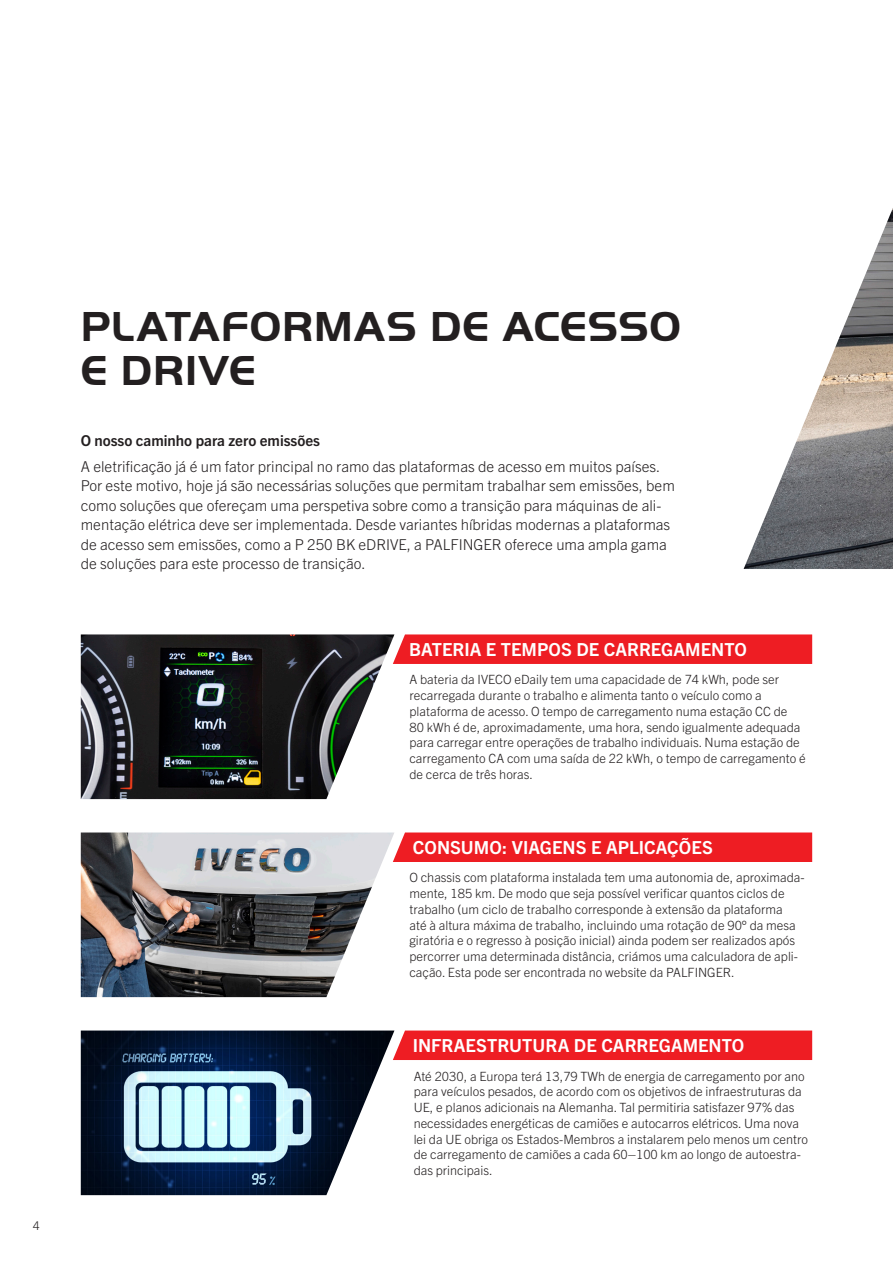
<style>
.page{position:relative;width:893px;height:1263px;background:#fff}
.page>*{position:absolute;margin:0;border:0;box-sizing:border-box;transform-origin:0 0}
.t1{font:700 43.5px/43.5px "Palfinger Handel Gothic";letter-spacing:.02em;color:#231f20}
.t2{font:700 18px "Trade Gothic Next LT Pro";color:#fff}
.t3{font:300 15px/19.5px "Trade Gothic Next LT Pro";color:#231f20}
.t4{font:700 15px "Trade Gothic Next LT Pro";color:#231f20}
.t5{font:300 12.75px/15.8px "Trade Gothic Next LT Pro";color:#231f20}
.t6{font:300 12px "Trade Gothic Next LT Pro";color:#231f20}
</style>
<div class="page">
<div style="left:394px;top:634px;width:418px;height:30px;background:#ee1d23"></div>
<img style="left:81px;top:634px;width:313px;height:165px">
<img style="left:744px;top:208px;width:149px;height:361px">
<div style="left:394px;top:832px;width:418px;height:30px;background:#ee1d23"></div>
<img style="left:81px;top:832px;width:313px;height:165px">
<img style="left:81px;top:1030px;width:312px;height:165px">
<div style="left:393px;top:1030px;width:419px;height:30px;background:#ee1d23"></div>
<p class="t6" style="left:33px;top:1217px;width:8px">4</p>
<h1 class="t1" style="left:81px;top:305px;width:602px">PLATAFORMAS DE ACESSO<br>E DRIVE</h1>
<p class="t4" style="left:81px;top:430px;width:241px">O nosso caminho para zero emissões</p>
<p class="t3" style="left:81px;top:455px;width:596px">A eletrificação já é um fator principal no ramo das plataformas de acesso em muitos países.<br>Por este motivo, hoje já são necessárias soluções que permitam trabalhar sem emissões, bem como soluções que ofereçam uma perspetiva sobre como a transição para máquinas de ali&shy;mentação elétrica deve ser implementada. Desde variantes híbridas modernas a plataformas de acesso sem emissões, como a P 250 BK eDRIVE, a PALFINGER oferece uma ampla gama de soluções para este processo de transição.</p>
<h2 class="t2" style="left:409px;top:637px;width:339px">BATERIA E TEMPOS DE CARREGAMENTO</h2>
<p class="t5" style="left:409px;top:671px;width:398px">A bateria da IVECO eDaily tem uma capacidade de 74 kWh, pode ser recarregada durante o trabalho e alimenta tanto o veículo como a plataforma de acesso. O tempo de carregamento numa estação CC de<br>80 kWh é de, aproximadamente, uma hora, sendo igualmente adequada para carregar entre operações de trabalho individuais. Numa estação de carregamento CA com uma saída de 22 kWh, o tempo de carregamento é de cerca de três horas.</p>
<h2 class="t2" style="left:413px;top:835px;width:302px">CONSUMO: VIAGENS E APLICAÇÕES</h2>
<p class="t5" style="left:409px;top:869px;width:397px">O chassis com plataforma instalada tem uma autonomia de, aproximada&shy;mente, 185 km. De modo que seja possível verificar quantos ciclos de trabalho (um ciclo de trabalho corresponde à extensão da plataforma<br>até à altura máxima de trabalho, incluindo uma rotação de 90° da mesa giratória e o regresso à posição inicial) ainda podem ser realizados após percorrer uma determinada distância, criámos uma calculadora de apli&shy;cação. Esta pode ser encontrada no website da PALFINGER.</p>
<h2 class="t2" style="left:413px;top:1033px;width:333px">INFRAESTRUTURA DE CARREGAMENTO</h2>
<p class="t5" style="left:414px;top:1067px;width:396px">Até 2030, a Europa terá 13,79 TWh de energia de carregamento por ano para veículos pesados, de acordo com os objetivos de infraestruturas da UE, e planos adicionais na Alemanha. Tal permitiria satisfazer 97% das necessidades energéticas de camiões e autocarros elétricos. Uma nova lei da UE obriga os Estados-Membros a instalarem pelo menos um centro de carregamento de camiões a cada 60–100 km ao longo de autoestra&shy;das principais.</p>
</div>
